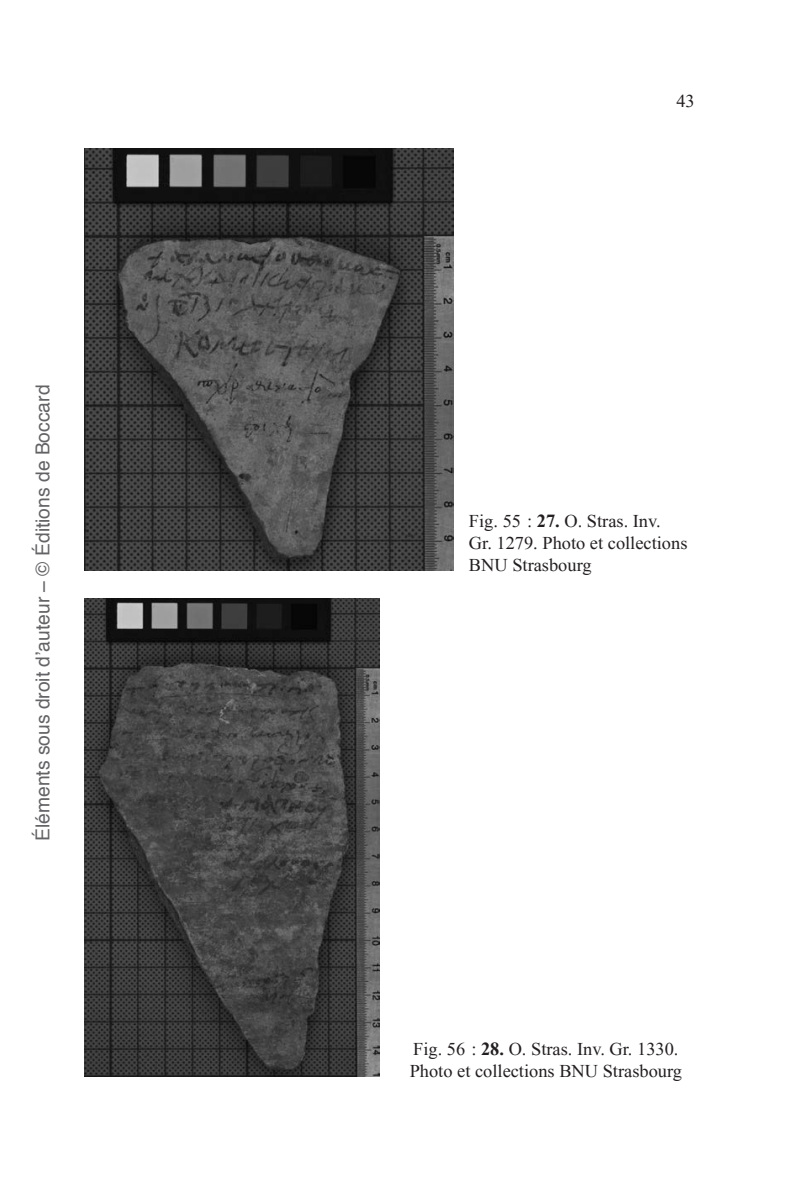
<style>
.page{position:relative;width:794px;height:1191px;background:#fff}
.page>*{position:absolute;margin:0;border:0;box-sizing:border-box;transform-origin:0 0}
.t1{font:19.25px "Helvetica";color:#636366}
.t2{font:18.38px/22.1px "IFAO Grec Unicode";color:#231f20}
.t3{font:18.38px "IFAO Grec Unicode";color:#231f20}
.s1{font-family:"Times New Roman";font-weight:700}
</style>
<div class="page">
<img style="left:84px;top:149px;width:369px;height:421px">
<img style="left:84px;top:599px;width:295px;height:477px">
<p class="t1" style="left:28px;top:841px;width:458px;rotate:-90deg">Éléments sous droit d’auteur – © Éditions de Boccard</p>
<p class="t3" style="left:676px;top:88px;width:20px">43</p>
<p class="t2" style="left:469px;top:509px;width:220px">Fig. 55 : <span class="s1">27.</span> O. Stras. Inv.<br>Gr. 1279. Photo et collections<br>BNU Strasbourg</p>
<p class="t2" style="left:410px;top:1037px;width:274px">Fig. 56 : <span class="s1">28.</span> O. Stras. Inv. Gr. 1330.<br>Photo et collections BNU Strasbourg</p>
</div>
